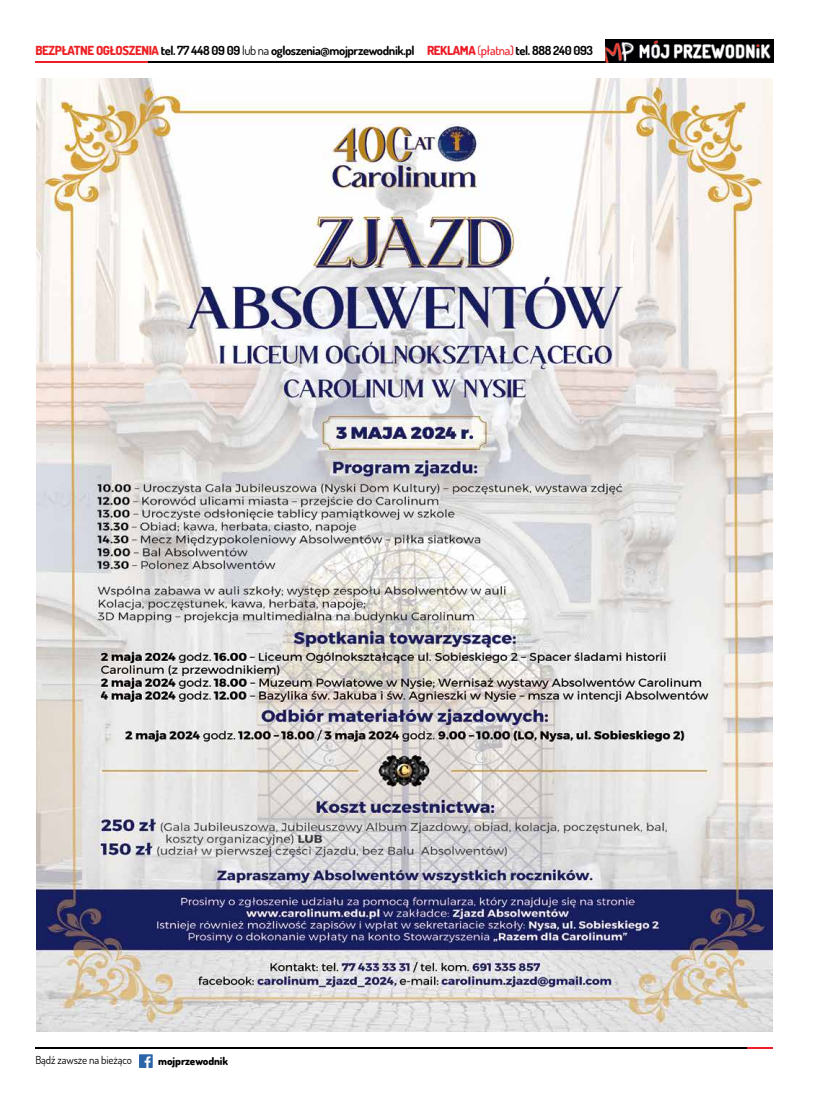
<style>
.page{position:relative;width:820px;height:1106px;background:#fff}
.page>*{position:absolute;margin:0;border:0;box-sizing:border-box;transform-origin:0 0}
.t1{font:700 12.5px "Dosis";letter-spacing:-.03em;color:#000}
.t2{font:11px "Dosis";letter-spacing:-.01em;color:#000}
.t3{font:800 11px "Dosis";letter-spacing:-.01em;color:#000}
.s1{font-weight:800;color:#ed2124}
.s2{font-weight:400}
.s3{font-weight:800;color:#ed1c26}
.s4{font-weight:400;color:#ed1c26}
.s5{font-weight:500;color:#ed1c26}
</style>
<div class="page">
<hr style="left:35px;top:61px;width:572px;height:1px;background:#000">
<img style="left:605px;top:40px;width:167px;height:22px">
<hr style="left:35px;top:61px;width:112px;height:1px;background:#ed1c26">
<svg style="left:139px;top:1054px;width:14px;height:14px"></svg>
<hr style="left:35px;top:1047px;width:717px;height:1px;background:#000">
<svg style="left:747px;top:1047px;width:25px;height:1px"></svg>
<img style="left:37px;top:78px;width:735px;height:953px">
<p class="t1" style="left:35px;top:43px;width:559px"><span class="s1">BEZPŁATNE OGŁOSZENIA</span> tel. 77 448 09 09 <span class="s2">lub na</span> ogloszenia@mojprzewodnik.pl <span class="s3">REKLAMA</span> <span class="s4">(</span><span class="s5">płatna)</span> tel. 888 240 093</p>
<p class="t2" style="left:35px;top:1052px;width:98px">Bądź zawsze na bieżąco</p>
<p class="t3" style="left:158px;top:1053px;width:71px">mojprzewodnik</p>
</div>
